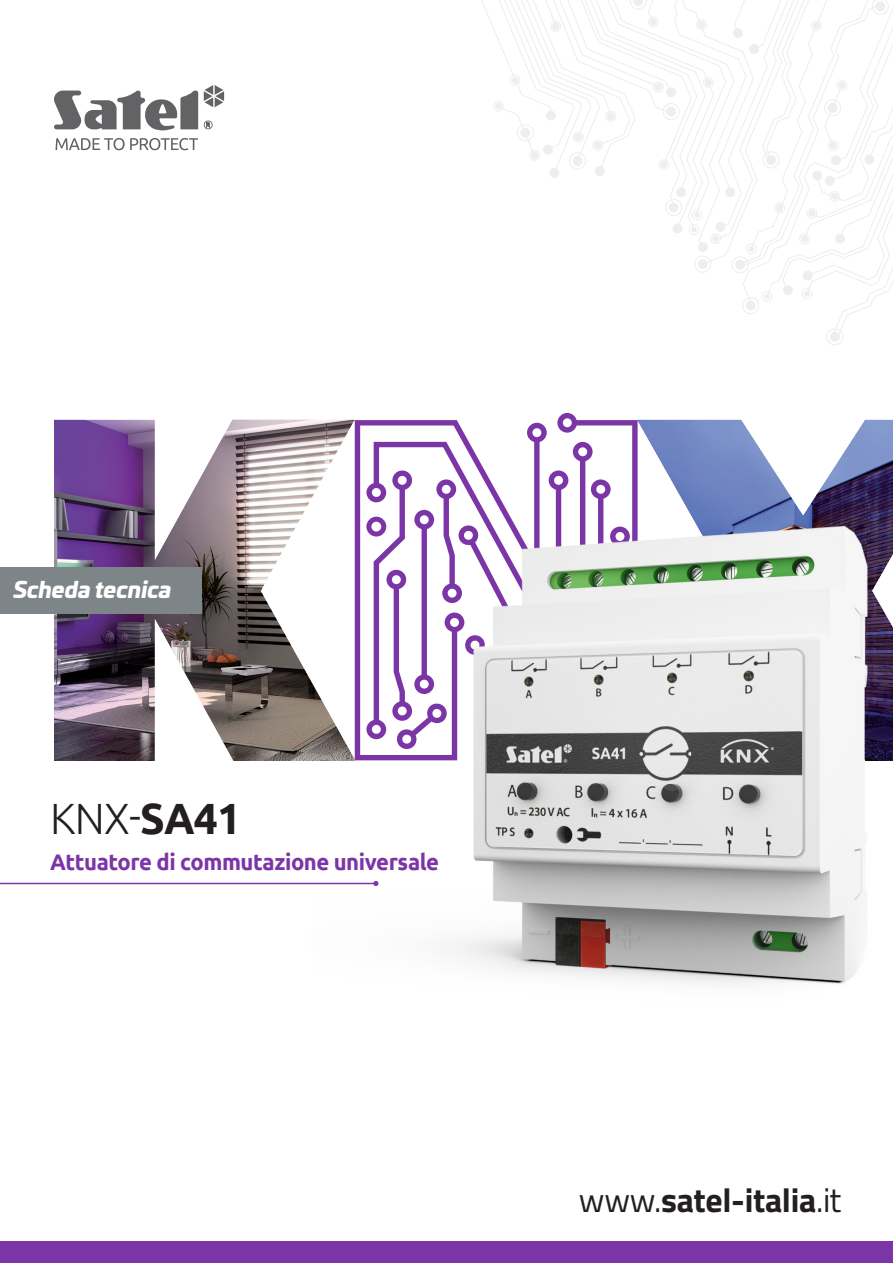
<style>
.page{position:relative;width:893px;height:1263px;background:#fff}
.page>*{position:absolute;margin:0;border:0;box-sizing:border-box;transform-origin:0 0}
.t1{font:300 43.8px "Ubuntu";color:#231f20}
.t2{font:700 33.75px "Cairo";letter-spacing:-.01em;color:#231f20}
.t3{font:700 22.5px "Ubuntu";letter-spacing:-.02em;color:#7c35a6}
.t4{font:italic 900 21.9px "Univia Pro";color:#fff}
.s1{font-weight:700}
.s2{font-weight:400}
</style>
<div class="page">
<img style="left:54px;top:412px;width:839px;height:348px">
<svg style="left:355px;top:420px;width:109px;height:20px"></svg>
<svg style="left:464px;top:413px;width:174px;height:27px"></svg>
<div style="left:0;top:1242px;width:893px;height:21px;background:#7c35a6"></div>
<svg style="left:54px;top:90px;width:144px;height:41px"></svg>
<svg style="left:204px;top:85px;width:20px;height:22px"></svg>
<svg style="left:204px;top:120px;width:9px;height:9px"></svg>
<svg style="left:56px;top:138px;width:142px;height:12px"></svg>
<svg style="left:481px;top:0;width:412px;height:345px"></svg>
<div style="left:0;top:568px;width:202px;height:46px;background:#7e8588"></div>
<img style="left:311px;top:440px;width:582px;height:544px">
<hr style="left:0;top:883px;width:376px;height:1px;background:#7c35a6">
<svg style="left:373px;top:881px;width:5px;height:5px"></svg>
<p class="t4" style="left:13px;top:572px;width:160px">Scheda tecnica</p>
<h1 class="t1" style="left:50px;top:792px;width:192px">KNX-<span class="s1">SA41</span></h1>
<p class="t3" style="left:50px;top:848px;width:390px">Attuatore di commutazione universale</p>
<h2 class="t2" style="left:579px;top:1172px;width:264px"><span class="s2">www.</span>satel-italia<span class="s2">.it</span></h2>
</div>
